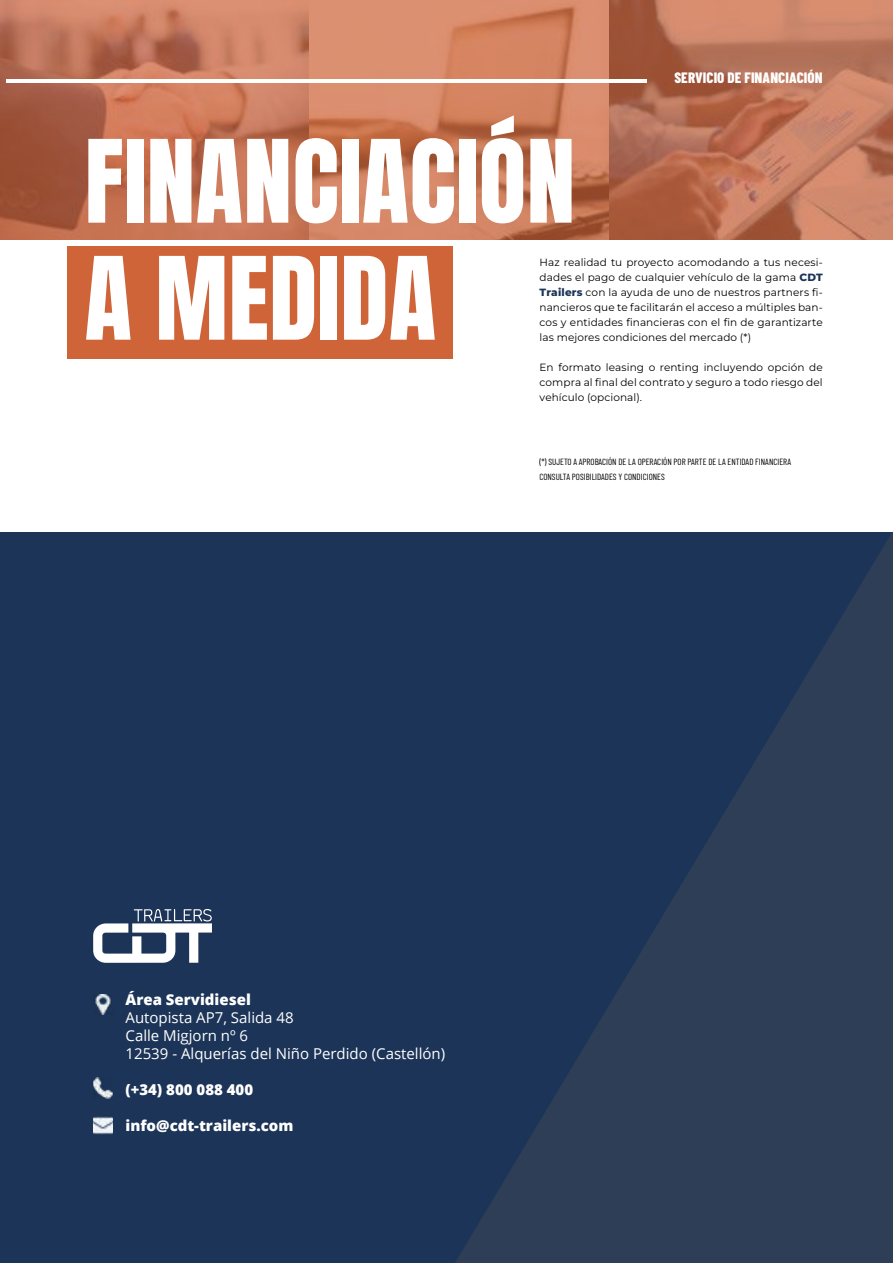
<style>
.page{position:relative;width:893px;height:1263px;background:#fff}
.page>*{position:absolute;margin:0;border:0;box-sizing:border-box;transform-origin:0 0}
.t1{font:97.5px/117px "Anton";letter-spacing:.005em;color:#fff}
.t2{font:15px/18px "Open Sans";color:#fff}
.t3{font:800 15px "Open Sans";color:#fff}
.t4{font:800 15px "Barlow Condensed";letter-spacing:.005em;color:#fff}
.t5{font:10.5px/15px "Montserrat";letter-spacing:.01em;color:#000;text-align:justify}
.t6{font:9px/15px "Barlow Condensed";color:#000}
.s1{font-weight:800;color:#1c3457}
</style>
<div class="page">
<div style="left:0;top:532px;width:893px;height:731px;background:#1c3457"></div>
<svg style="left:455px;top:531px;width:438px;height:732px;fill:#283a56"></svg>
<svg style="left:93px;top:909px;width:119px;height:54px"></svg>
<img style="left:93px;top:1116px;width:20px;height:19px">
<img style="left:93px;top:1077px;width:20px;height:21px">
<img style="left:95px;top:994px;width:16px;height:21px">
<div style="left:67px;top:246px;width:386px;height:112px;background:#d06439"></div>
<img style="left:309px;top:0;width:301px;height:240px">
<svg style="left:0;top:0;width:309px;height:240px;background:#bf7154"></svg>
<svg style="left:610px;top:0;width:283px;height:240px;background:#bb7358"></svg>
<hr style="left:6px;top:79px;width:641px;height:4px;background:#fff">
<h2 class="t4" style="left:674px;top:67px;width:150px">SERVICIO DE FINANCIACIÓN</h2>
<h1 class="t1" style="left:85px;top:131px;width:492px">FINANCIACIÓN<br>A MEDIDA</h1>
<p class="t5" style="left:540px;top:255px;width:285px">Haz realidad tu proyecto acomodando a tus necesi&shy;dades el pago de cualquier vehículo de la gama <span class="s1">CDT Trailers</span> con la ayuda de uno de nuestros partners fi&shy;nancieros que te facilitarán el acceso a múltiples ban&shy;cos y entidades financieras con el fin de garantizarte las mejores condiciones del mercado (*)</p>
<p class="t5" style="left:540px;top:360px;width:285px">En formato leasing o renting incluyendo opción de compra al final del contrato y seguro a todo riesgo del vehículo (opcional).</p>
<p class="t6" style="left:539px;top:453px;width:253px">(*) SUJETO A APROBACIÓN DE LA OPERACIÓN POR PARTE DE LA ENTIDAD FINANCIERA<br>CONSULTA POSIBILIDADES Y CONDICIONES</p>
<h2 class="t3" style="left:126px;top:988px;width:127px">Área Servidiesel</h2>
<h2 class="t2" style="left:126px;top:1008px;width:321px">Autopista AP7, Salida 48<br>Calle Migjorn nº 6<br>12539 - Alquerías del Niño Perdido (Castellón)</h2>
<h2 class="t3" style="left:126px;top:1078px;width:129px">(+34) 800 088 400</h2>
<h2 class="t3" style="left:126px;top:1114px;width:169px">info@cdt-trailers.com</h2>
</div>
